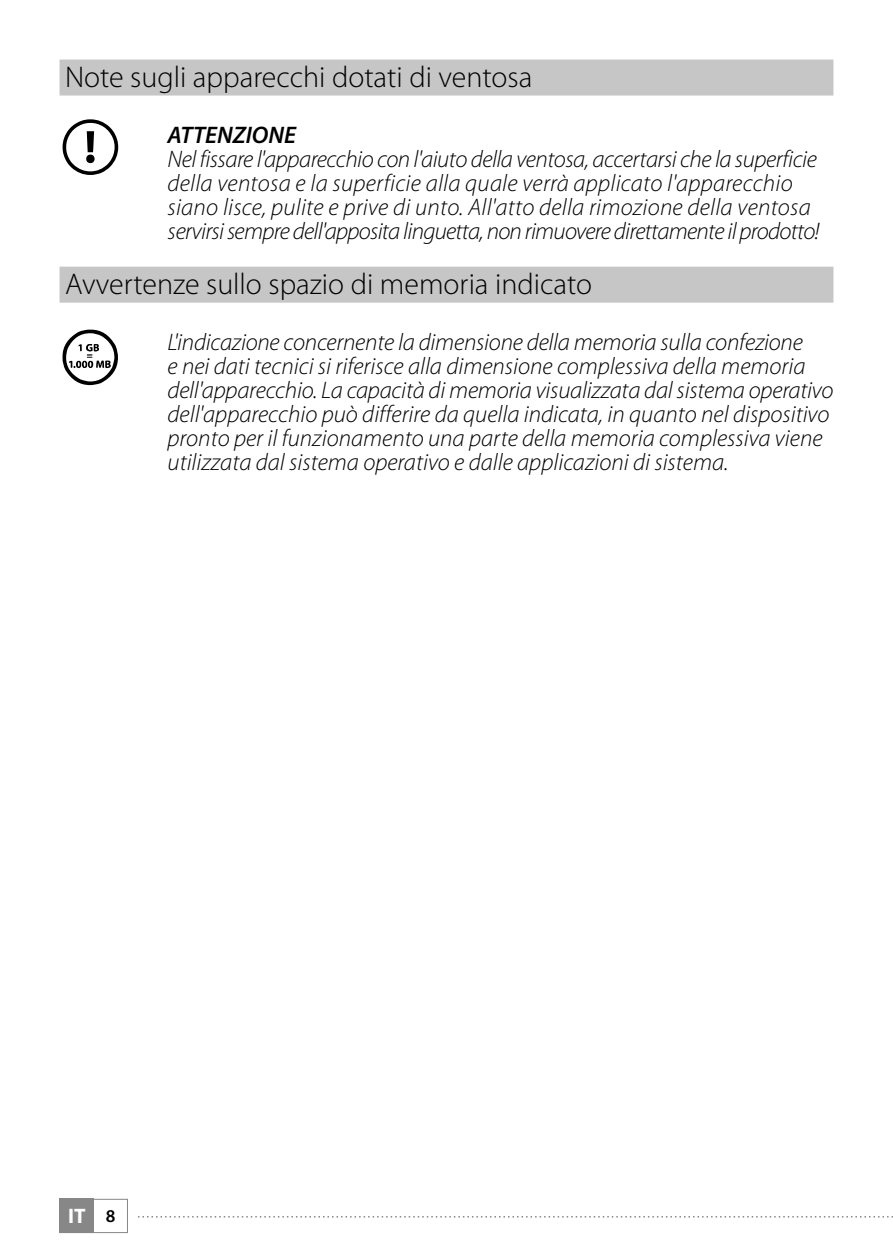
<style>
.page{position:relative;width:893px;height:1259px;background:#fff}
.page>*{position:absolute;margin:0;border:0;box-sizing:border-box;transform-origin:0 0}
.t1{font:300 30px "Myriad Pro";color:#000}
.t2{font:italic 300 24px/24px "Myriad Pro";color:#000}
.t3{font:italic 300 24px/24px "Myriad Pro";letter-spacing:-.02em;color:#000}
.t4{font:italic 600 24px "Myriad Pro";color:#000}
.t5{font:700 21px "Myriad Pro";color:#fff}
.s1{font-weight:600;font-size:18px;color:#000}
</style>
<div class="page">
<div style="left:60px;top:1199px;width:34px;height:34px;background:#878787"></div>
<div style="left:60px;top:1199px;width:68px;height:34px;border:1px solid #878787"></div>
<svg style="left:138px;top:1216px;width:755px;height:1px"></svg>
<div style="left:60px;top:60px;width:773px;height:36px;background:#c6c6c6"></div>
<div style="left:60px;top:267px;width:773px;height:36px;background:#c6c6c6"></div>
<p class="t1" style="left:65px;top:61px;width:469px">Note sugli apparecchi dotati di ventosa</p>
<p class="t4" style="left:168px;top:119px;width:130px">ATTENZIONE</p>
<p class="t3" style="left:168px;top:147px;width:654px">Nel fissare l'apparecchio con l'aiuto della ventosa, accertarsi che la superficie della ventosa e la superficie alla quale verrà applicato l'apparecchio siano lisce, pulite e prive di unto. All'atto della rimozione della ventosa servirsi sempre dell'apposita linguetta, non rimuovere direttamente il prodotto!</p>
<p class="t1" style="left:65px;top:268px;width:529px">Avvertenze sullo spazio di memoria indicato</p>
<p class="t2" style="left:168px;top:330px;width:667px">L'indicazione concernente la dimensione della memoria sulla confezione<br>e nei dati tecnici si riferisce alla dimensione complessiva della memoria dell'apparecchio. La capacità di memoria visualizzata dal sistema operativo dell'apparecchio può differire da quella indicata, in quanto nel dispositivo pronto per il funzionamento una parte della memoria complessiva viene utilizzata dal sistema operativo e dalle applicazioni di sistema.</p>
<p class="t5" style="left:68px;top:1202px;width:48px">IT <span class="s1">8</span></p>
</div>
